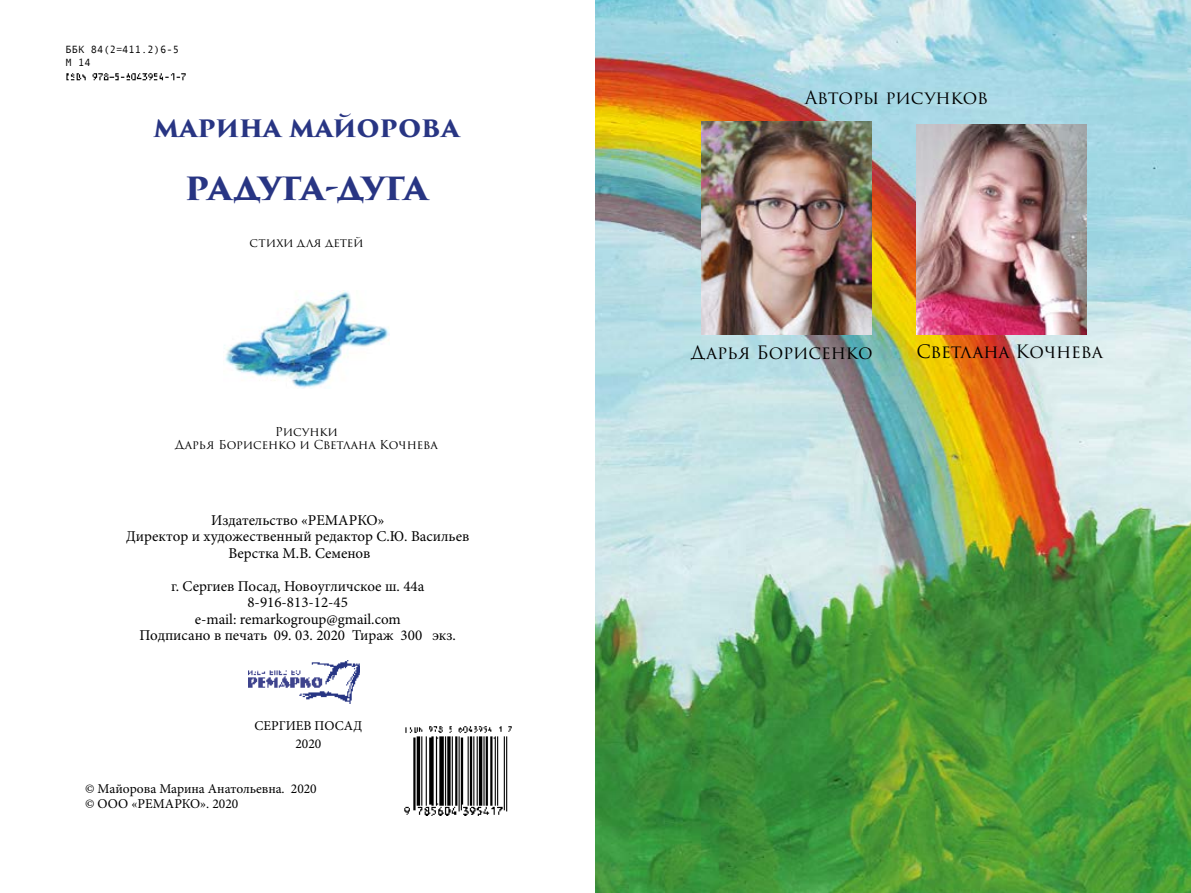
<style>
.page{position:relative;width:1191px;height:893px;background:#fff}
.page>*{position:absolute;margin:0;border:0;box-sizing:border-box;transform-origin:0 0}
.t1{font:700 36px "Trajan Pro 3";letter-spacing:-.045em;color:#283583}
.t2{font:700 27px "Trajan Pro 3";letter-spacing:-.005em;color:#283583}
.t3{font:18px "Trajan Pro 3";letter-spacing:-.005em;color:#000}
.t4{font:15px/16.5px "Minion Pro";color:#000;text-align:center}
.t5{font:13.5px/18px "Minion Pro";color:#000;text-align:center}
.t6{font:12px/13.5px "Trajan Pro 3";color:#000;text-align:center}
.t7{font:10.5px/12.6px "Andale Mono";color:#000}
</style>
<div class="page">
<img style="left:595px;top:0;width:596px;height:893px">
<img style="left:249px;top:660px;width:111px;height:43px">
<img style="left:701px;top:121px;width:171px;height:213px">
<img style="left:916px;top:124px;width:170px;height:210px">
<img style="left:224px;top:291px;width:166px;height:98px">
<img style="left:404px;top:726px;width:108px;height:89px">
<img style="left:66px;top:73px;width:120px;height:8px">
<p class="t7" style="left:66px;top:43px;width:115px">ББК 84(2=411.2)6-5<br>М 14</p>
<h2 class="t2" style="left:153px;top:107px;width:308px">марина майорова</h2>
<h1 class="t1" style="left:185px;top:160px;width:245px">радуга-дуга</h1>
<p class="t6" style="left:250px;top:236px;width:115px">стихи для детей</p>
<p class="t6" style="left:175px;top:425px;width:264px">Рисунки<br>Дарья Борисенко и Светлана Кочнева</p>
<p class="t4" style="left:126px;top:512px;width:345px">Издательство «РЕМАРКО»<br>Директор и художественный редактор С.Ю. Васильев<br>Верстка М.В. Семенов</p>
<p class="t4" style="left:140px;top:578px;width:318px">г. Сергиев Посад, Новоугличское ш. 44а 8-916-813-12-45<br>e-mail: remarkogroup@gmail.com<br>Подписано в печать 09. 03. 2020 Тираж 300 экз.</p>
<p class="t5" style="left:254px;top:717px;width:109px">СЕРГИЕВ ПОСАД<br>2020</p>
<p class="t5" style="left:85px;top:782px;width:233px;line-height:15px;text-align:left">© Майорова Марина Анатольевна. 2020 © ООО «РЕМАРКО». 2020</p>
<p class="t3" style="left:804px;top:85px;width:185px">Авторы рисунков</p>
<p class="t3" style="left:691px;top:340px;width:183px">Дарья Борисенко</p>
<p class="t3" style="left:916px;top:339px;width:188px">Светлана Кочнева</p>
</div>
